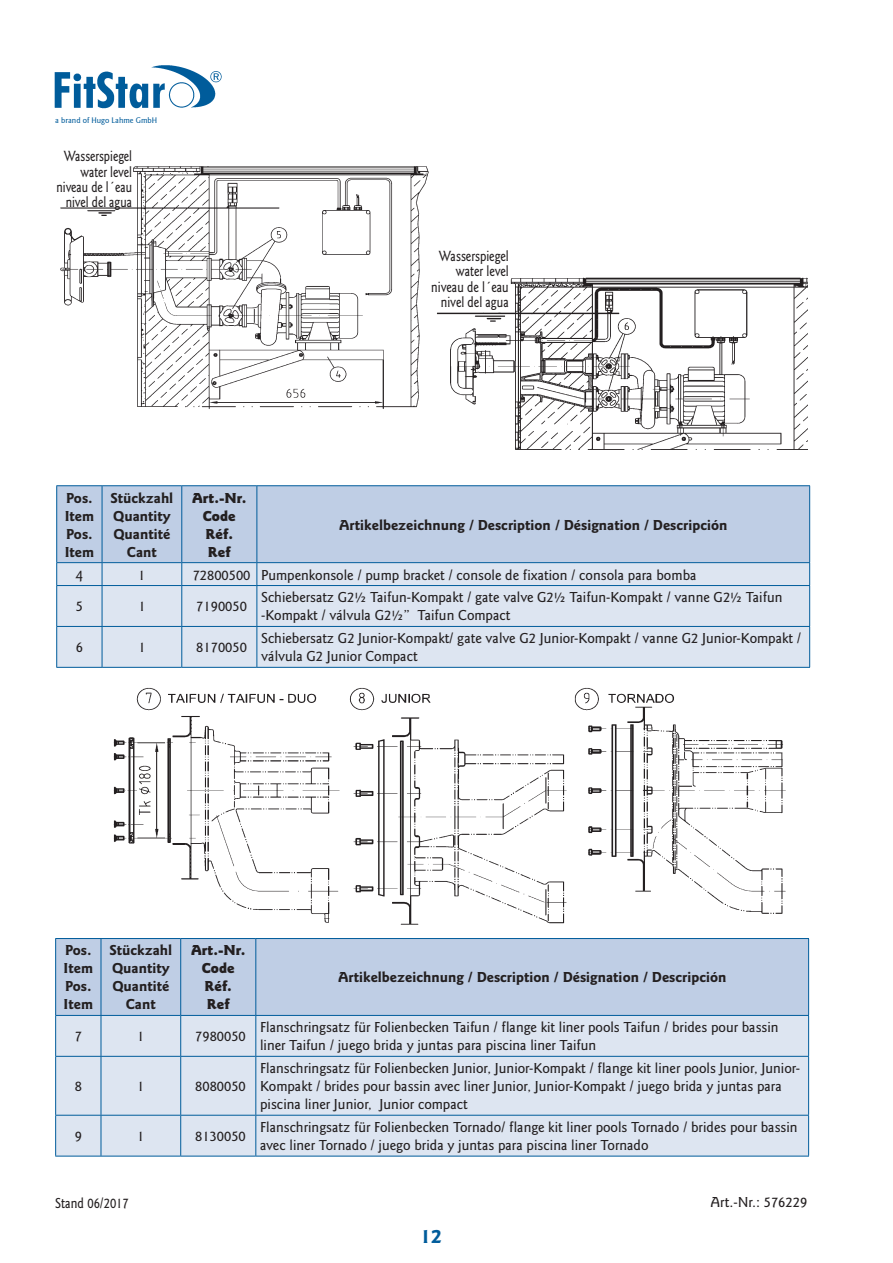
<style>
.page{position:relative;width:893px;height:1263px;background:#fff}
.page>*{position:absolute;margin:0;border:0;box-sizing:border-box;transform-origin:0 0}
.t1{font:700 21px "Goudy Sans";color:#005c9b}
.t2{font:500 15.3px/15.3px "Goudy Sans";color:#231f20;text-align:right;scale:.81 1}
.t3{font:500 15.3px/15.3px "Goudy Sans";color:#231f20;text-align:right;scale:.83 1}
.t4{font:500 15px/18px "Goudy Sans";color:#231f20}
.t5{font:700 15px/18px "Goudy Sans";color:#231f20;text-align:justify}
.t6{font:900 15px/18px "Goudy Sans";color:#231f20;text-align:center}
.t7{font:500 15px "Goudy Sans";color:#231f20;scale:.87 1}
.t8{font:500 8.1px "Goudy Sans IT Cby BT";color:#005c9b}
</style>
<div class="page">
<img style="left:54px;top:65px;width:168px;height:44px">
<img style="left:113px;top:687px;width:673px;height:238px">
<div style="left:56px;top:939px;width:752px;height:76px;background:#bfcee5"></div>
<div style="left:56px;top:1016px;width:752px;height:140px;background:#dde5f1"></div>
<hr style="left:55px;top:939px;width:1px;height:76px;background:#005c9b">
<hr style="left:101px;top:939px;width:1px;height:76px;background:#005c9b">
<hr style="left:180px;top:939px;width:1px;height:76px;background:#005c9b">
<hr style="left:255px;top:939px;width:1px;height:76px;background:#005c9b">
<hr style="left:808px;top:939px;width:1px;height:76px;background:#005c9b">
<hr style="left:55px;top:1016px;width:1px;height:40px;background:#005c9b">
<hr style="left:55px;top:1015px;width:46px;height:1px;background:#005c9b">
<hr style="left:101px;top:1016px;width:1px;height:40px;background:#005c9b">
<hr style="left:101px;top:1015px;width:80px;height:1px;background:#005c9b">
<hr style="left:180px;top:1016px;width:1px;height:40px;background:#005c9b">
<hr style="left:181px;top:1015px;width:75px;height:1px;background:#005c9b">
<hr style="left:255px;top:1016px;width:1px;height:40px;background:#005c9b">
<hr style="left:256px;top:1015px;width:553px;height:1px;background:#005c9b">
<hr style="left:808px;top:1016px;width:1px;height:40px;background:#005c9b">
<hr style="left:55px;top:1057px;width:1px;height:58px;background:#005c9b">
<hr style="left:55px;top:1115px;width:1px;height:41px;background:#005c9b">
<hr style="left:55px;top:1056px;width:46px;height:1px;background:#005c9b">
<hr style="left:101px;top:1057px;width:1px;height:58px;background:#005c9b">
<hr style="left:101px;top:1115px;width:1px;height:41px;background:#005c9b">
<hr style="left:101px;top:1056px;width:80px;height:1px;background:#005c9b">
<hr style="left:180px;top:1057px;width:1px;height:58px;background:#005c9b">
<hr style="left:180px;top:1115px;width:1px;height:41px;background:#005c9b">
<hr style="left:181px;top:1056px;width:75px;height:1px;background:#005c9b">
<hr style="left:255px;top:1057px;width:1px;height:58px;background:#005c9b">
<hr style="left:255px;top:1115px;width:1px;height:41px;background:#005c9b">
<hr style="left:256px;top:1056px;width:553px;height:1px;background:#005c9b">
<hr style="left:808px;top:1057px;width:1px;height:58px;background:#005c9b">
<hr style="left:808px;top:1115px;width:1px;height:41px;background:#005c9b">
<hr style="left:55px;top:938px;width:46px;height:1px;background:#005c9b">
<hr style="left:101px;top:938px;width:80px;height:1px;background:#005c9b">
<hr style="left:181px;top:938px;width:75px;height:1px;background:#005c9b">
<hr style="left:256px;top:938px;width:553px;height:1px;background:#005c9b">
<hr style="left:55px;top:1115px;width:46px;height:1px;background:#005c9b">
<hr style="left:101px;top:1115px;width:80px;height:1px;background:#005c9b">
<hr style="left:181px;top:1115px;width:75px;height:1px;background:#005c9b">
<hr style="left:256px;top:1115px;width:553px;height:1px;background:#005c9b">
<hr style="left:55px;top:1156px;width:46px;height:1px;background:#005c9b">
<hr style="left:101px;top:1156px;width:80px;height:1px;background:#005c9b">
<hr style="left:181px;top:1156px;width:75px;height:1px;background:#005c9b">
<hr style="left:256px;top:1156px;width:553px;height:1px;background:#005c9b">
<img style="left:60px;top:166px;width:369px;height:243px">
<img style="left:437px;top:277px;width:371px;height:173px">
<div style="left:57px;top:486px;width:752px;height:76px;background:#bfcee5"></div>
<div style="left:57px;top:563px;width:752px;height:104px;background:#dde5f1"></div>
<hr style="left:56px;top:486px;width:1px;height:76px;background:#005c9b">
<hr style="left:102px;top:486px;width:1px;height:76px;background:#005c9b">
<hr style="left:181px;top:486px;width:1px;height:76px;background:#005c9b">
<hr style="left:256px;top:486px;width:1px;height:76px;background:#005c9b">
<hr style="left:809px;top:486px;width:1px;height:76px;background:#005c9b">
<svg style="left:56px;top:563px;width:1px;height:22px"></svg>
<hr style="left:56px;top:562px;width:46px;height:1px;background:#005c9b">
<svg style="left:102px;top:563px;width:1px;height:22px"></svg>
<hr style="left:102px;top:562px;width:80px;height:1px;background:#005c9b">
<svg style="left:181px;top:563px;width:1px;height:22px"></svg>
<hr style="left:182px;top:562px;width:75px;height:1px;background:#005c9b">
<svg style="left:256px;top:563px;width:1px;height:22px"></svg>
<hr style="left:257px;top:562px;width:553px;height:1px;background:#005c9b">
<svg style="left:809px;top:563px;width:1px;height:22px"></svg>
<hr style="left:56px;top:586px;width:1px;height:40px;background:#005c9b">
<hr style="left:56px;top:627px;width:1px;height:40px;background:#005c9b">
<hr style="left:56px;top:585px;width:46px;height:1px;background:#005c9b">
<hr style="left:102px;top:586px;width:1px;height:40px;background:#005c9b">
<hr style="left:102px;top:627px;width:1px;height:40px;background:#005c9b">
<hr style="left:102px;top:585px;width:80px;height:1px;background:#005c9b">
<hr style="left:181px;top:586px;width:1px;height:40px;background:#005c9b">
<hr style="left:181px;top:627px;width:1px;height:40px;background:#005c9b">
<hr style="left:182px;top:585px;width:75px;height:1px;background:#005c9b">
<hr style="left:256px;top:586px;width:1px;height:40px;background:#005c9b">
<hr style="left:256px;top:627px;width:1px;height:40px;background:#005c9b">
<hr style="left:257px;top:585px;width:553px;height:1px;background:#005c9b">
<hr style="left:809px;top:586px;width:1px;height:40px;background:#005c9b">
<hr style="left:809px;top:627px;width:1px;height:40px;background:#005c9b">
<hr style="left:56px;top:485px;width:46px;height:1px;background:#005c9b">
<hr style="left:102px;top:485px;width:80px;height:1px;background:#005c9b">
<hr style="left:182px;top:485px;width:75px;height:1px;background:#005c9b">
<hr style="left:257px;top:485px;width:553px;height:1px;background:#005c9b">
<hr style="left:56px;top:626px;width:46px;height:1px;background:#005c9b">
<hr style="left:102px;top:626px;width:80px;height:1px;background:#005c9b">
<hr style="left:182px;top:626px;width:75px;height:1px;background:#005c9b">
<hr style="left:257px;top:626px;width:553px;height:1px;background:#005c9b">
<hr style="left:56px;top:667px;width:46px;height:1px;background:#005c9b">
<hr style="left:102px;top:667px;width:80px;height:1px;background:#005c9b">
<hr style="left:182px;top:667px;width:75px;height:1px;background:#005c9b">
<hr style="left:257px;top:667px;width:553px;height:1px;background:#005c9b">
<div style="left:43px;top:174px;width:92px;height:33px;background:#fff"></div>
<div style="left:420px;top:292px;width:93px;height:20px;background:#fff"></div>
<p class="t8" style="left:55px;top:116px;width:103px">a brand of Hugo Lahme GmbH</p>
<p class="t2" style="left:56px;top:149px;width:95px">Wasserspiegel water level niveau de l´eau nivel del agua</p>
<p class="t5" style="left:65px;top:489px;width:31px">Pos.<br>Item Pos.<br>Item</p>
<p class="t5" style="left:111px;top:489px;width:64px;text-align:center">Stückzahl<br>Quantity<br>Quantité<br>Cant</p>
<p class="t6" style="left:192px;top:489px;width:56px">Art.-Nr.<br>Code<br>Réf.<br>Ref</p>
<p class="t3" style="left:431px;top:249px;width:95px">Wasserspiegel water level niveau de l´eau nivel del agua</p>
<p class="t5" style="left:339px;top:516px;width:390px">Artikelbezeichnung / Description / Désignation / Descripción</p>
<p class="t4" style="left:76px;top:566px;width:9px">4</p>
<p class="t4" style="left:138px;top:566px;width:9px">1</p>
<p class="t4" style="left:193px;top:566px;width:505px">72800500 Pumpenkonsole / pump bracket / console de fixation / consola para bomba</p>
<p class="t4" style="left:76px;top:598px;width:9px">5</p>
<p class="t4" style="left:138px;top:598px;width:9px">1</p>
<p class="t4" style="left:196px;top:598px;width:52px">7190050</p>
<p class="t4" style="left:261px;top:589px;width:523px">Schiebersatz G2½ Taifun-Kompakt / gate valve G2½ Taifun-Kompakt / vanne G2½ Taifun -Kompakt / válvula G2½” Taifun Compact</p>
<p class="t4" style="left:76px;top:639px;width:9px">6</p>
<p class="t4" style="left:138px;top:639px;width:9px">1</p>
<p class="t4" style="left:196px;top:639px;width:52px">8170050</p>
<p class="t4" style="left:261px;top:630px;width:541px">Schiebersatz G2 Junior-Kompakt/ gate valve G2 Junior-Kompakt / vanne G2 Junior-Kompakt / válvula G2 Junior Compact</p>
<p class="t5" style="left:64px;top:942px;width:31px">Pos.<br>Item Pos.<br>Item</p>
<p class="t5" style="left:109px;top:942px;width:64px;text-align:center">Stückzahl<br>Quantity<br>Quantité<br>Cant</p>
<p class="t6" style="left:191px;top:941px;width:56px">Art.-Nr.<br>Code<br>Réf.<br>Ref</p>
<p class="t5" style="left:338px;top:969px;width:390px">Artikelbezeichnung / Description / Désignation / Descripción</p>
<p class="t4" style="left:75px;top:1028px;width:9px">7</p>
<p class="t4" style="left:137px;top:1028px;width:9px">1</p>
<p class="t4" style="left:195px;top:1028px;width:52px">7980050</p>
<p class="t4" style="left:260px;top:1019px;width:520px">Flanschringsatz für Folienbecken Taifun / flange kit liner pools Taifun / brides pour bassin liner Taifun / juego brida y juntas para piscina liner Taifun</p>
<p class="t4" style="left:75px;top:1077px;width:9px">8</p>
<p class="t4" style="left:137px;top:1077px;width:9px">1</p>
<p class="t4" style="left:195px;top:1077px;width:52px">8080050</p>
<p class="t4" style="left:260px;top:1059px;width:542px">Flanschringsatz für Folienbecken Junior, Junior-Kompakt / flange kit liner pools Junior, Junior-<br>Kompakt / brides pour bassin avec liner Junior, Junior-Kompakt / juego brida y juntas para piscina liner Junior, Junior compact</p>
<p class="t4" style="left:75px;top:1127px;width:9px">9</p>
<p class="t4" style="left:137px;top:1127px;width:9px">1</p>
<p class="t4" style="left:195px;top:1127px;width:52px">8130050</p>
<p class="t4" style="left:260px;top:1118px;width:539px">Flanschringsatz für Folienbecken Tornado/ flange kit liner pools Tornado / brides pour bassin avec liner Tornado / juego brida y juntas para piscina liner Tornado</p>
<p class="t7" style="left:55px;top:1194px;width:86px">Stand 06/2017</p>
<p class="t4" style="left:711px;top:1193px;width:98px">Art.-Nr.: 576229</p>
<h1 class="t1" style="left:420px;top:1224px;width:23px">12</h1>
</div>
